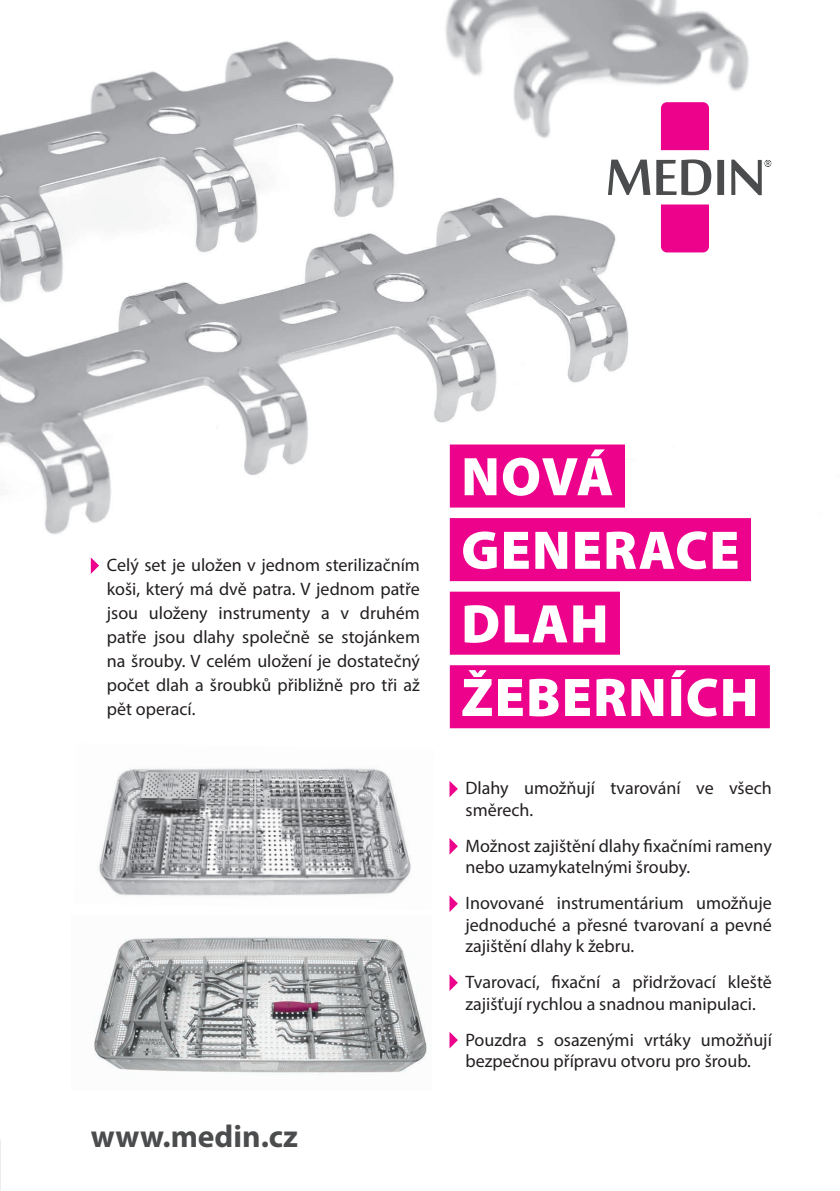
<style>
.page{position:relative;width:840px;height:1191px;background:#fff}
.page>*{position:absolute;margin:0;border:0;box-sizing:border-box;transform-origin:0 0}
.t1{font:900 54.8px/73.6px "Myriad Pro";letter-spacing:.02em;color:#fff}
.t2{font:700 31.6px "Myriad Pro";color:#4b4c4d}
.t3{font:18px/21.6px "Myriad Pro";color:#231f20}
</style>
<div class="page">
<img style="left:99px;top:768px;width:312px;height:128px">
<img style="left:94px;top:936px;width:333px;height:139px">
<img style="left:0;top:0;width:772px;height:709px">
<svg style="left:449px;top:781px;width:8px;height:16px"></svg>
<svg style="left:449px;top:838px;width:8px;height:16px"></svg>
<svg style="left:449px;top:895px;width:8px;height:17px"></svg>
<svg style="left:449px;top:974px;width:8px;height:17px"></svg>
<svg style="left:449px;top:1032px;width:8px;height:16px"></svg>
<div style="left:449px;top:444px;width:175px;height:63px;background:#ed028c"></div>
<div style="left:449px;top:518px;width:301px;height:63px;background:#ed028c"></div>
<div style="left:449px;top:591px;width:170px;height:63px;background:#ed028c"></div>
<div style="left:449px;top:665px;width:320px;height:63px;background:#ed028c"></div>
<svg style="left:91px;top:557px;width:8px;height:17px"></svg>
<div style="left:660px;top:102px;width:48px;height:48px;background:#ed028c"></div>
<div style="left:660px;top:204px;width:48px;height:48px;background:#ed028c"></div>
<svg style="left:607px;top:159px;width:164px;height:36px"></svg>
<p class="t3" style="left:107px;top:553px;width:314px;line-height:24px;text-align:justify">Celý set je uložen v jednom sterilizačním koši, který má dvě patra. V jednom patře jsou uloženy instrumenty a v druhém patře jsou dlahy společně se stojánkem na šrouby. V celém uložení je dostatečný počet dlah a šroubků přibližně pro tři až pět operací.</p>
<h2 class="t2" style="left:91px;top:1115px;width:208px">www.medin.cz</h2>
<h1 class="t1" style="left:461px;top:440px;width:298px">NOVÁ<br>GENERACE<br>DLAH<br>ŽEBERNÍCH</h1>
<p class="t3" style="left:465px;top:777px;width:308px">Dlahy umožňují tvarování ve všech směrech.</p>
<p class="t3" style="left:465px;top:834px;width:308px">Možnost zajištění dlahy fixačními rameny nebo uzamykatelnými šrouby.</p>
<p class="t3" style="left:465px;top:892px;width:308px;text-align:justify">Inovované instrumentárium umožňuje jednoduché a přesné tvarovaní a pevné zajištění dlahy k žebru.</p>
<p class="t3" style="left:465px;top:971px;width:308px">Tvarovací, fixační a přidržovací kleště zajišťují rychlou a snadnou manipulaci.</p>
<p class="t3" style="left:465px;top:1028px;width:308px">Pouzdra s osazenými vrtáky umožňují bezpečnou přípravu otvoru pro šroub.</p>
</div>
